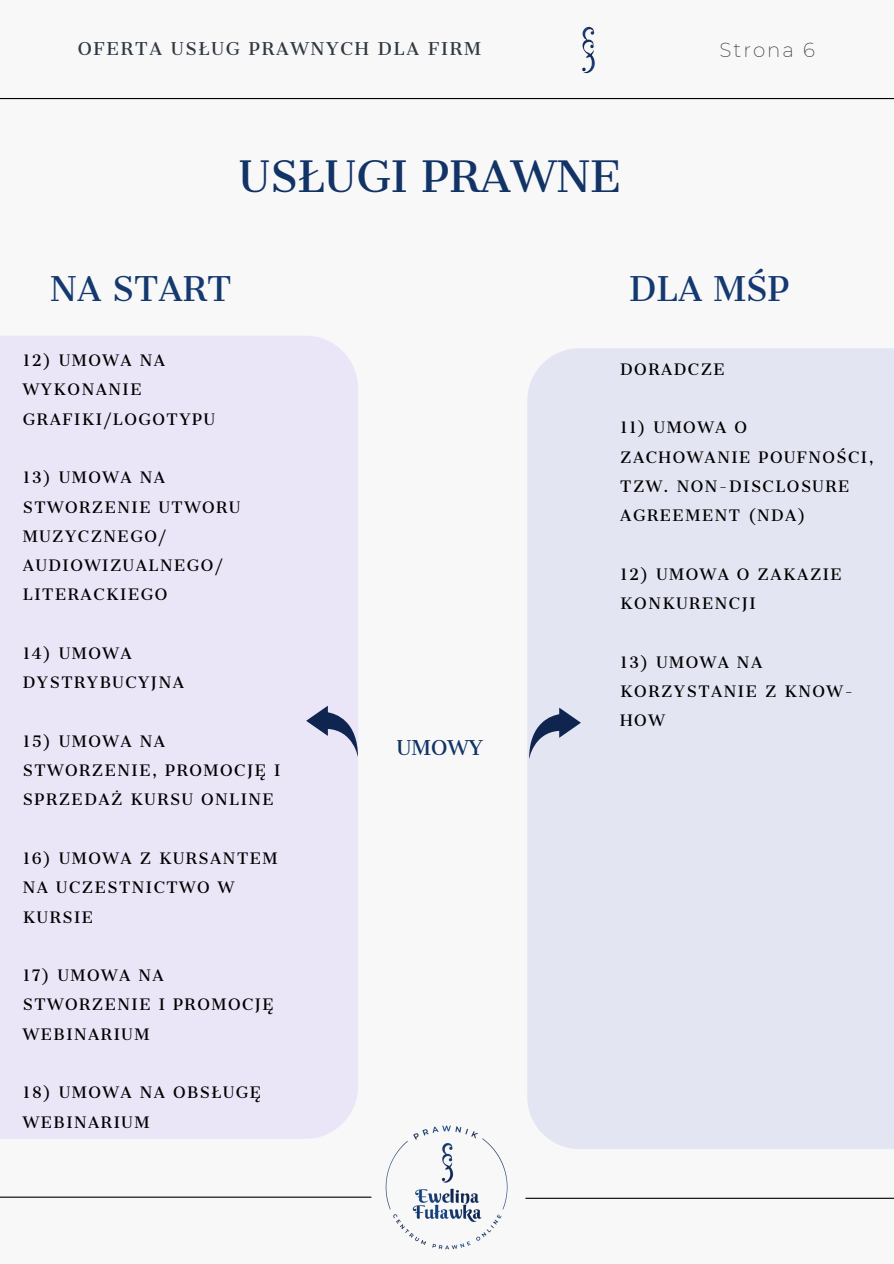
<style>
.page{position:relative;width:894px;height:1264px;background:#fff}
.page>*{position:absolute;margin:0;border:0;box-sizing:border-box;transform-origin:0 0}
.t1{font:41.25px "Cantata One";color:#123366}
.t2{font:32.55px "Cantata One";color:#143970}
.t3{font:200 19.8px "Montserrat";letter-spacing:.1em;color:#303841}
.t4{font:19.5px "Cantata One";color:#123366}
.t5{font:16.8px "Cantata One";letter-spacing:.1em;color:#303841}
.t6{font:15px/29.2px "Cantata One";letter-spacing:.1em;color:#000}
</style>
<div class="page">
<div style="left:0;top:0;width:893px;height:1263px;background:#f8f8f8"></div>
<div style="left:527px;top:348px;width:366px;height:801px;background:#e4e5f3"></div>
<div style="left:0;top:336px;width:358px;height:802px;background:#ebe5f8"></div>
<svg style="left:306px;top:705px;width:52px;height:52px;background:#adafc8"></svg>
<svg style="left:529px;top:707px;width:51px;height:52px;background:#a7aec4"></svg>
<hr style="left:0;top:98px;width:893px;height:1px;background:#000">
<img style="left:582px;top:26px;width:13px;height:48px">
<img style="left:385px;top:1125px;width:123px;height:125px">
<hr style="left:0;top:1196px;width:371px;height:1px;background:#000">
<hr style="left:525px;top:1197px;width:368px;height:1px;background:#000">
<p class="t5" style="left:78px;top:39px;width:404px">OFERTA USŁUG PRAWNYCH DLA FIRM</p>
<p class="t3" style="left:719px;top:38px;width:97px">Strona 6</p>
<p class="t1" style="left:239px;top:151px;width:384px">USŁUGI PRAWNE</p>
<p class="t2" style="left:50px;top:268px;width:183px">NA START</p>
<p class="t2" style="left:629px;top:268px;width:161px">DLA MŚP</p>
<p class="t6" style="left:23px;top:346px;width:193px">12) UMOWA NA<br>WYKONANIE<br>GRAFIKI/LOGOTYPU</p>
<p class="t6" style="left:23px;top:463px;width:219px">13) UMOWA NA<br>STWORZENIE UTWORU<br>MUZYCZNEGO/<br>AUDIOWIZUALNEGO/</p>
<p class="t6" style="left:23px;top:580px;width:146px">LITERACKIEGO</p>
<p class="t6" style="left:23px;top:639px;width:163px">14) UMOWA<br>DYSTRYBUCYJNA</p>
<p class="t6" style="left:23px;top:726px;width:259px">15) UMOWA NA<br>STWORZENIE, PROMOCJĘ I<br>SPRZEDAŻ KURSU ONLINE</p>
<p class="t6" style="left:23px;top:844px;width:256px">16) UMOWA Z KURSANTEM<br>NA UCZESTNICTWO W<br>KURSIE</p>
<p class="t6" style="left:23px;top:961px;width:252px">17) UMOWA NA<br>STWORZENIE I PROMOCJĘ<br>WEBINARIUM</p>
<p class="t6" style="left:23px;top:1078px;width:240px">18) UMOWA NA OBSŁUGĘ<br>WEBINARIUM</p>
<p class="t4" style="left:397px;top:735px;width:88px">UMOWY</p>
<p class="t6" style="left:620px;top:355px;width:106px">DORADCZE</p>
<p class="t6" style="left:620px;top:413px;width:255px">11) UMOWA O<br>ZACHOWANIE POUFNOŚCI,<br>TZW. NON-DISCLOSURE<br>AGREEMENT (NDA)</p>
<p class="t6" style="left:620px;top:559px;width:223px">12) UMOWA O ZAKAZIE<br>KONKURENCJI</p>
<p class="t6" style="left:620px;top:647px;width:234px">13) UMOWA NA<br>KORZYSTANIE Z KNOW-<br>HOW</p>
</div>
